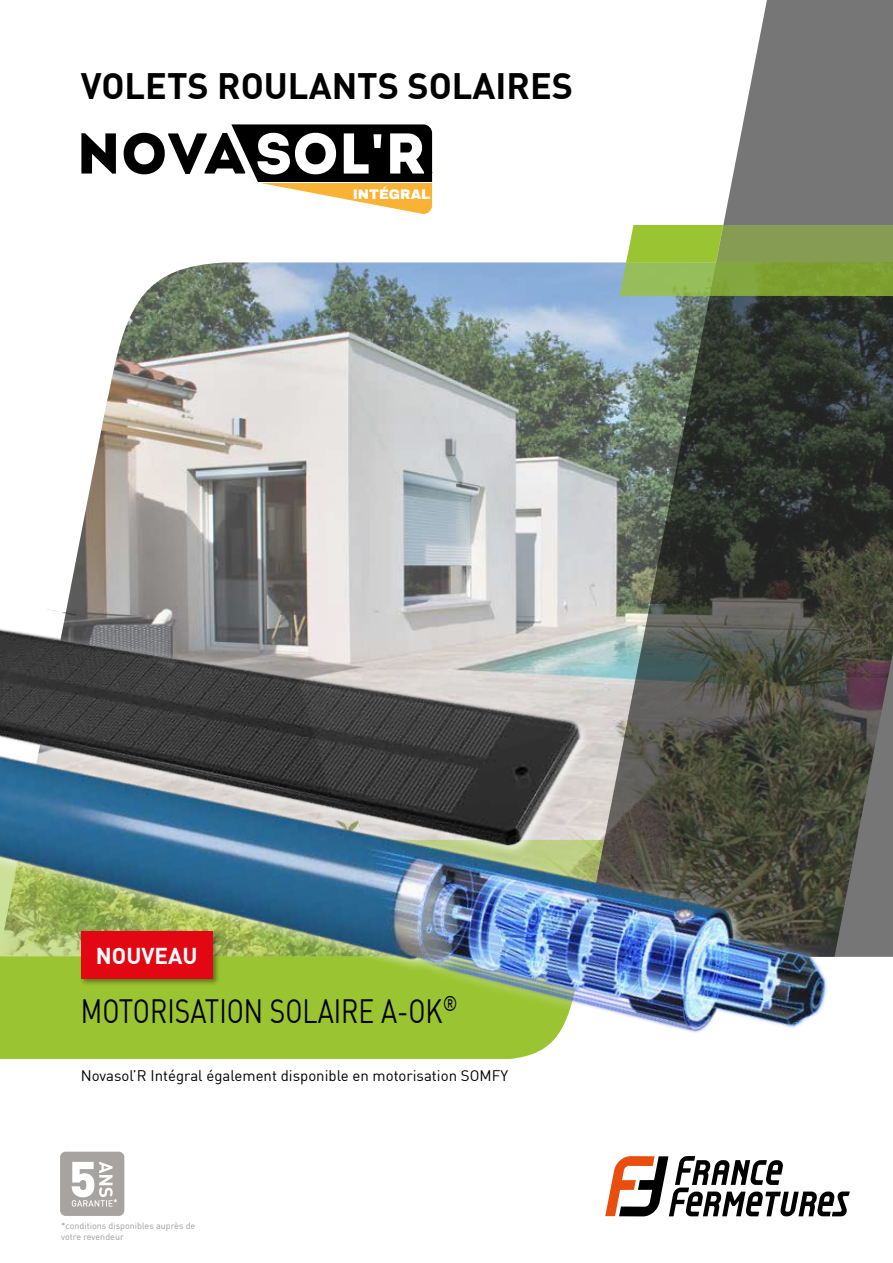
<style>
.page{position:relative;width:893px;height:1263px;background:#fff}
.page>*{position:absolute;margin:0;border:0;box-sizing:border-box;transform-origin:0 0}
.t1{font:700 36px "DIN";color:#000}
.t2{font:33px "DIN";color:#000;scale:.8 1}
.t3{font:700 22.5px "DIN";color:#fff}
.t4{font:15px "DIN";color:#000}
.t5{font:900 13.5px "Archivo";color:#fff}
.t6{font:9px/10.8px "DIN";color:#9d9d9c}
</style>
<div class="page">
<svg style="left:605px;top:1156px;width:245px;height:60px"></svg>
<svg style="left:81px;top:133px;width:35px;height:41px"></svg>
<svg style="left:124px;top:124px;width:308px;height:90px"></svg>
<svg style="left:60px;top:1152px;width:64px;height:64px"></svg>
<img style="left:98px;top:262px;width:484px;height:181px">
<svg style="left:582px;top:0;width:311px;height:601px"></svg>
<svg style="left:620px;top:225px;width:273px;height:71px;background:#8cab48"></svg>
<img style="left:68px;top:443px;width:794px;height:158px">
<img style="left:0;top:601px;width:893px;height:458px">
<div style="left:79px;top:929px;width:141px;height:57px;background:#000;opacity:.4"></div>
<div style="left:81px;top:931px;width:132px;height:47px;background:#e30613"></div>
<h1 class="t1" style="left:81px;top:63px;width:494px">VOLETS ROULANTS SOLAIRES</h1>
<p class="t5" style="left:353px;top:186px;width:79px">INTÉGRAL</p>
<h3 class="t3" style="left:96px;top:941px;width:103px">NOUVEAU</h3>
<h2 class="t2" style="left:81px;top:990px;width:472px">MOTORISATION SOLAIRE A-OK<sup>®</sup></h2>
<p class="t4" style="left:81px;top:1066px;width:429px">Novasol’R Intégral également disponible en motorisation SOMFY</p>
<p class="t6" style="left:61px;top:1220px;width:136px">*conditions disponibles auprès de votre revendeur</p>
</div>
